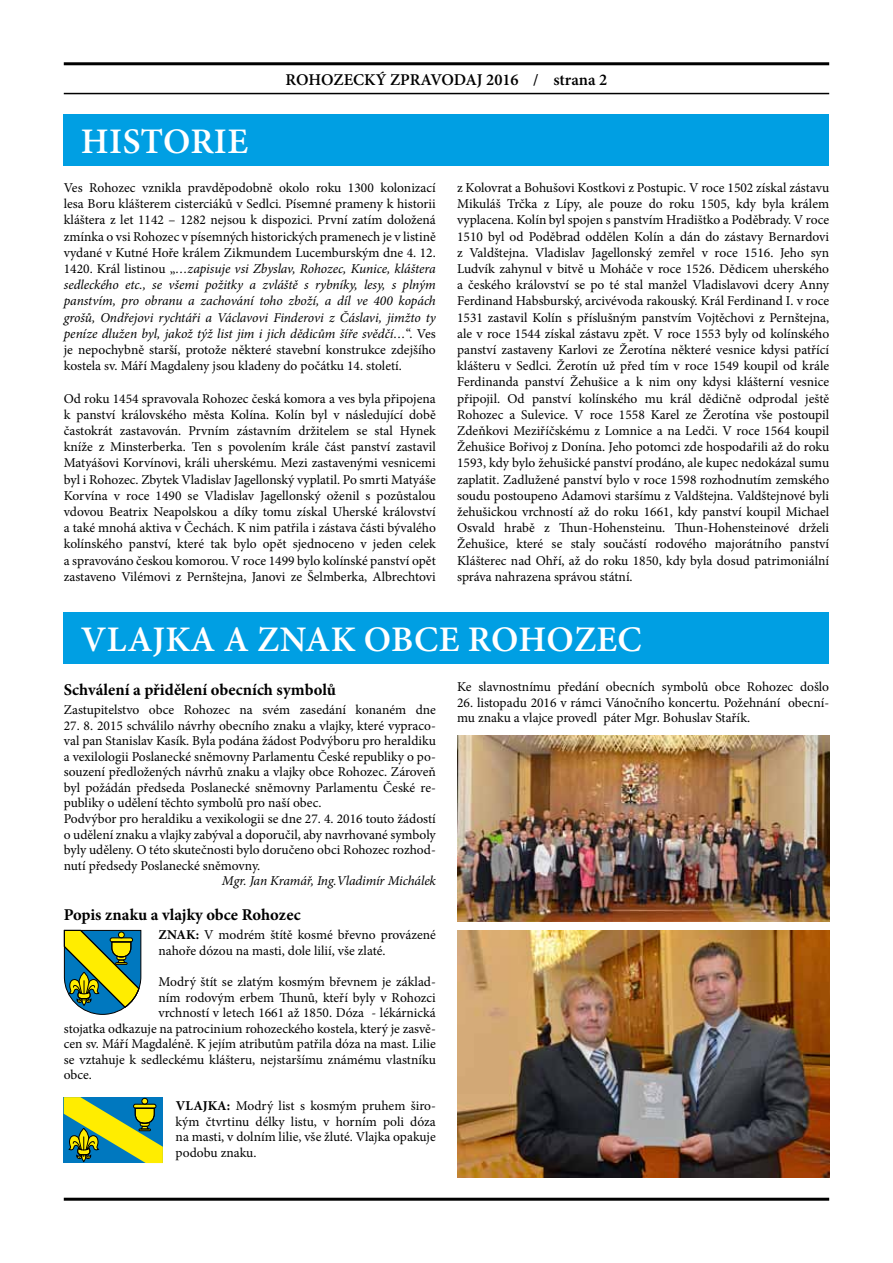
<style>
.page{position:relative;width:893px;height:1263px;background:#fff}
.page>*{position:absolute;margin:0;border:0;box-sizing:border-box;transform-origin:0 0}
.t1{font:600 36px "Minion Pro";letter-spacing:.01em;color:#fff}
.t2{font:700 16.5px "Minion Pro";color:#000}
.t3{font:600 16.5px "Minion Pro";color:#000}
.t4{font:13.5px/16.2px "Minion Pro";color:#000;text-align:justify}
.t5{font:italic 13.5px "Minion Pro";letter-spacing:-.015em;color:#000}
.t6{font:700 13.5px "Minion Pro";color:#000}
.s1{font-style:italic}
.s2{font-weight:700}
</style>
<div class="page">
<hr style="left:64px;top:93px;width:765px;height:1px;background:#000">
<hr style="left:64px;top:62px;width:765px;height:3px;background:#000">
<hr style="left:64px;top:1198px;width:765px;height:3px;background:#000">
<div style="left:64px;top:115px;width:765px;height:51px;background:#009fe3"></div>
<div style="left:64px;top:613px;width:765px;height:51px;background:#009fe3"></div>
<img style="left:458px;top:930px;width:371px;height:248px">
<img style="left:458px;top:736px;width:371px;height:186px">
<svg style="left:64px;top:1097px;width:99px;height:66px"></svg>
<svg style="left:64px;top:930px;width:77px;height:85px"></svg>
<h1 class="t1" style="left:81px;top:117px;width:169px">HISTORIE</h1>
<p class="t3" style="left:286px;top:68px;width:323px">ROHOZECKÝ ZPRAVODAJ 2016 / STRANA 2</p>
<p class="t4" style="left:64px;top:180px;width:374px">Ves Rohozec vznikla pravděpodobně okolo roku 1300 kolonizací lesa Boru klášterem cisterciáků v Sedlci. Písemné prameny k historii kláštera z let 1142 – 1282 nejsou k dispozici. První zatím doložená zmínka o vsi Rohozec v písemných historických pramenech je v listině vydané v Kutné Hoře králem Zikmundem Lucemburským dne 4. 12.<br>1420. Král listinou „<span class="s1">…zapisuje vsi Zbyslav, Rohozec, Kunice, kláštera sedleckého etc., se všemi požitky a zvláště s rybníky, lesy, s plným panstvím, pro obranu a zachování toho zboží, a díl ve 400 kopách grošů, Ondřejovi rychtáři a Václavovi Finderovi z Čáslavi, jimžto ty peníze dlužen byl, jakož týž list jim i jich dědicům šíře svědčí…</span>“. Ves je nepochybně starší, protože některé stavební konstrukce zdejšího kostela sv. Máří Magdaleny jsou kladeny do počátku 14. století.</p>
<p class="t4" style="left:64px;top:390px;width:374px">Od roku 1454 spravovala Rohozec česká komora a ves byla připojena k panství královského města Kolína. Kolín byl v následující době častokrát zastavován. Prvním zástavním držitelem se stal Hynek kníže z Minsterberka. Ten s povolením krále část panství zastavil Matyášovi Korvínovi, králi uherskému. Mezi zastavenými vesnicemi byl i Rohozec. Zbytek Vladislav Jagellonský vyplatil. Po smrti Matyáše Korvína v roce 1490 se Vladislav Jagellonský oženil s pozůstalou vdovou Beatrix Neapolskou a díky tomu získal Uherské království a také mnohá aktiva v Čechách. K nim patřila i zástava části bývalého kolínského panství, které tak bylo opět sjednoceno v jeden celek a spravováno českou komorou. V roce 1499 bylo kolínské panství opět zastaveno Vilémovi z Pernštejna, Janovi ze Šelmberka, Albrechtovi</p>
<p class="t4" style="left:457px;top:180px;width:374px">z Kolovrat a Bohušovi Kostkovi z Postupic. V roce 1502 získal zástavu Mikuláš Trčka z Lípy, ale pouze do roku 1505, kdy byla králem vyplacena. Kolín byl spojen s panstvím Hradištko a Poděbrady. V roce 1510 byl od Poděbrad oddělen Kolín a dán do zástavy Bernardovi z Valdštejna. Vladislav Jagellonský zemřel v roce 1516. Jeho syn Ludvík zahynul v bitvě u Moháče v roce 1526. Dědicem uherského a českého království se po té stal manžel Vladislavovi dcery Anny Ferdinand Habsburský, arcivévoda rakouský. Král Ferdinand I. v roce 1531 zastavil Kolín s příslušným panstvím Vojtěchovi z Pernštejna, ale v roce 1544 získal zástavu zpět. V roce 1553 byly od kolínského panství zastaveny Karlovi ze Žerotína některé vesnice kdysi patřící klášteru v Sedlci. Žerotín už před tím v roce 1549 koupil od krále Ferdinanda panství Žehušice a k nim ony kdysi klášterní vesnice připojil. Od panství kolínského mu král dědičně odprodal ještě Rohozec a Sulevice. V roce 1558 Karel ze Žerotína vše postoupil Zdeňkovi Meziříčskému z Lomnice a na Ledči. V roce 1564 koupil Žehušice Bořivoj z Donína. Jeho potomci zde hospodařili až do roku 1593, kdy bylo žehušické panství prodáno, ale kupec nedokázal sumu zaplatit. Zadlužené panství bylo v roce 1598 rozhodnutím zemského soudu postoupeno Adamovi staršímu z Valdštejna. Valdštejnové byli žehušickou vrchností až do roku 1661, kdy panství koupil Michael Osvald hrabě z Thun-Hohensteinu. Thun-Hohensteinové drželi Žehušice, které se staly součástí rodového majorátního panství Klášterec nad Ohří, až do roku 1850, kdy byla dosud patrimoniální správa nahrazena správou státní.</p>
<h1 class="t1" style="left:81px;top:615px;width:70px">VLAJKA</h1>
<h1 class="t1" style="left:224px;top:615px;width:294px">A ZNAK OBCE ROHOZEC</h1>
<p class="t2" style="left:64px;top:678px;width:274px">Schválení a přidělení obecních symbolů</p>
<p class="t4" style="left:64px;top:702px;width:374px">Zastupitelstvo obce Rohozec na svém zasedání konaném dne</p>
<p class="t4" style="left:64px;top:718px;width:374px;line-height:15.5px;text-align:left">27. 8. 2015 schválilo návrhy obecního znaku a vlajky, které vypraco&shy;val pan Stanislav Kasík. Byla podána žádost Podvýboru pro heraldiku a vexilologii Poslanecké sněmovny Parlamentu České republiky o po&shy;souzení předložených návrhů znaku a vlajky obce Rohozec. Zároveň byl požádán předseda Poslanecké sněmovny Parlamentu České re&shy;publiky o udělení těchto symbolů pro naší obec.<br>Podvýbor pro heraldiku a vexikologii se dne 27. 4. 2016 touto žádostí o udělení znaku a vlajky zabýval a doporučil, aby navrhované symboly byly uděleny. O této skutečnosti bylo doručeno obci Rohozec rozhod&shy;nutí předsedy Poslanecké sněmovny.</p>
<p class="t5" style="left:222px;top:871px;width:215px">Mgr. Jan Kramář, Ing.Vladimír Michálek</p>
<p class="t2" style="left:64px;top:903px;width:238px">Popis znaku a vlajky obce Rohozec</p>
<p class="t4" style="left:158px;top:927px;width:279px;line-height:15.6px"><span class="s2">Znak:</span> V modrém štítě kosmé břevno provázené nahoře dózou na masti, dole lilií, vše zlaté.</p>
<p class="t4" style="left:158px;top:974px;width:279px">Modrý štít se zlatým kosmým břevnem je základ-</p>
<p class="t4" style="left:158px;top:989px;width:279px">ním rodovým erbem Thunů, kteří byly v Rohozci</p>
<p class="t4" style="left:158px;top:1005px;width:279px">vrchností v letech 1661 až 1850. Dóza - lékárnická</p>
<p class="t4" style="left:64px;top:1020px;width:374px">stojatka odkazuje na patrocinium rohozeckého kostela, který je zasvě-</p>
<p class="t4" style="left:64px;top:1036px;width:374px">cen sv. Máří Magdaléně. K jejím atributům patřila dóza na mast. Lilie</p>
<p class="t4" style="left:64px;top:1051px;width:374px">se vztahuje k sedleckému klášteru, nejstaršímu známému vlastníku</p>
<p class="t4" style="left:64px;top:1067px;width:30px">obce.</p>
<p class="t6" style="left:176px;top:1096px;width:27px">Vlajka</p>
<p class="t4" style="left:457px;top:679px;width:374px">Ke slavnostnímu předání obecních symbolů obce Rohozec došlo</p>
<p class="t4" style="left:457px;top:695px;width:374px;line-height:15.5px">26. listopadu 2016 v rámci Vánočního koncertu. Požehnání obecní&shy;mu znaku a vlajce provedl páter Mgr. Bohuslav Stařík.</p>
<p class="t4" style="left:176px;top:1098px;width:262px;line-height:15.5px;text-indent:51px"><span class="s2">:</span> Modrý list s kosmým pruhem širo&shy;kým čtvrtinu délky listu, v horním poli dóza na masti, v dolním lilie, vše žluté. Vlajka opakuje podobu znaku.</p>
</div>
